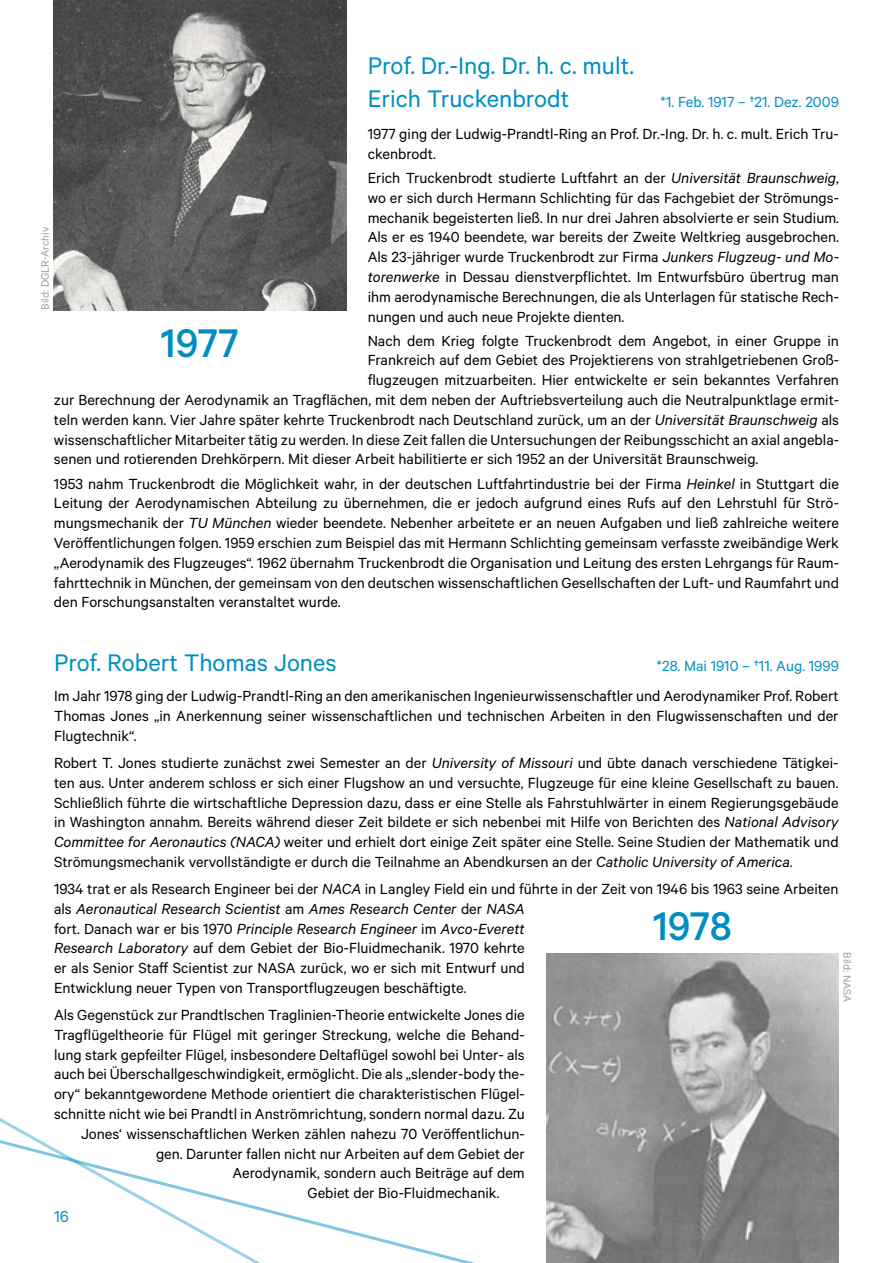
<style>
.page{position:relative;width:893px;height:1263px;background:#fff}
.page>*{position:absolute;margin:0;border:0;box-sizing:border-box;transform-origin:0 0}
.t1{font:500 45px "Calibre";letter-spacing:-.005em;color:#008ec1}
.t2{font:27px/32.4px "Calibre";color:#008ec1}
.t3{font:18px "Calibre";color:#008ec1}
.t4{font:16.5px/19.8px "Calibre";color:#000;text-align:justify}
.t5{font:16.5px "Calibre";color:#008ec1}
.t6{font:12px "Calibre";color:#9d9d9c}
.s1{font-style:italic}
</style>
<div class="page">
<img style="left:53px;top:0;width:293px;height:310px">
<img style="left:546px;top:953px;width:293px;height:310px">
<svg style="left:286px;top:1214px;width:189px;height:49px"></svg>
<svg style="left:0;top:1118px;width:286px;height:145px"></svg>
<h2 class="t2" style="left:368px;top:49px;width:268px">Prof. Dr.-Ing. Dr. h. c. mult.<br>Erich Truckenbrodt</h2>
<p class="t5" style="left:660px;top:92px;width:180px">*1. Feb. 1917 – †21. Dez. 2009</p>
<p class="t4" style="left:368px;top:123px;width:473px">1977 ging der Ludwig-Prandtl-Ring an Prof. Dr.-Ing. Dr. h. c. mult. Erich Tru&shy;ckenbrodt.</p>
<p class="t4" style="left:368px;top:167px;width:473px">Erich Truckenbrodt studierte Luftfahrt an der <span class="s1">Universität Braunschweig</span>, wo er sich durch Hermann Schlichting für das Fachgebiet der Strömungs&shy;mechanik begeisterten ließ. In nur drei Jahren absolvierte er sein Studium.<br>Als er es 1940 beendete, war bereits der Zweite Weltkrieg ausgebrochen.<br>Als 23-jähriger wurde Truckenbrodt zur Firma <span class="s1">Junkers Flugzeug- und Mo&shy;torenwerke</span> in Dessau dienstverpflichtet. Im Entwurfsbüro übertrug man ihm aerodynamische Berechnungen, die als Unterlagen für statische Rech&shy;nungen und auch neue Projekte dienten.</p>
<p class="t4" style="left:368px;top:330px;width:473px">Nach dem Krieg folgte Truckenbrodt dem Angebot, in einer Gruppe in</p>
<p class="t4" style="left:368px;top:350px;width:473px">Frankreich auf dem Gebiet des Projektierens von strahlgetriebenen Groß-</p>
<p class="t4" style="left:368px;top:370px;width:473px">flugzeugen mitzuarbeiten. Hier entwickelte er sein bekanntes Verfahren</p>
<p class="t4" style="left:54px;top:389px;width:786px">zur Berechnung der Aerodynamik an Tragflächen, mit dem neben der Auftriebsverteilung auch die Neutralpunktlage ermit-</p>
<p class="t4" style="left:54px;top:409px;width:787px">teln werden kann. Vier Jahre später kehrte Truckenbrodt nach Deutschland zurück, um an der <span class="s1">Universität Braunschweig</span> als</p>
<p class="t4" style="left:54px;top:429px;width:787px">wissenschaftlicher Mitarbeiter tätig zu werden. In diese Zeit fallen die Untersuchungen der Reibungsschicht an axial angebla-</p>
<p class="t4" style="left:54px;top:449px;width:706px">senen und rotierenden Drehkörpern. Mit dieser Arbeit habilitierte er sich 1952 an der Universität Braunschweig.</p>
<p class="t4" style="left:54px;top:473px;width:786px">1953 nahm Truckenbrodt die Möglichkeit wahr, in der deutschen Luftfahrtindustrie bei der Firma <span class="s1">Heinkel</span> in Stuttgart die Leitung der Aerodynamischen Abteilung zu übernehmen, die er jedoch aufgrund eines Rufs auf den Lehrstuhl für Strö&shy;mungsmechanik der <span class="s1">TU München</span> wieder beendete. Nebenher arbeitete er an neuen Aufgaben und ließ zahlreiche weitere Veröffentlichungen folgen. 1959 erschien zum Beispiel das mit Hermann Schlichting gemeinsam verfasste zweibändige Werk „Aerodynamik des Flugzeuges“. 1962 übernahm Truckenbrodt die Organisation und Leitung des ersten Lehrgangs für Raum&shy;fahrttechnik in München, der gemeinsam von den deutschen wissenschaftlichen Gesellschaften der Luft- und Raumfahrt und den Forschungsanstalten veranstaltet wurde.</p>
<p class="t6" style="left:38px;top:310px;width:84px;rotate:-90deg">Bild: DGLR-Archiv</p>
<h1 class="t1" style="left:161px;top:317px;width:79px">1977</h1>
<h2 class="t2" style="left:54px;top:645px;width:284px">Prof. Robert Thomas Jones</h2>
<p class="t5" style="left:657px;top:656px;width:184px">*28. Mai 1910 – †11. Aug. 1999</p>
<p class="t4" style="left:54px;top:686px;width:786px">Im Jahr 1978 ging der Ludwig-Prandtl-Ring an den amerikanischen Ingenieurwissenschaftler und Aerodynamiker Prof. Robert Thomas Jones „in Anerkennung seiner wissenschaftlichen und technischen Arbeiten in den Flugwissenschaften und der Flugtechnik“.</p>
<p class="t4" style="left:54px;top:752px;width:786px">Robert T. Jones studierte zunächst zwei Semester an der <span class="s1">University of Missouri</span> und übte danach verschiedene Tätigkei&shy;ten aus. Unter anderem schloss er sich einer Flugshow an und versuchte, Flugzeuge für eine kleine Gesellschaft zu bauen.<br>Schließlich führte die wirtschaftliche Depression dazu, dass er eine Stelle als Fahrstuhlwärter in einem Regierungsgebäude in Washington annahm. Bereits während dieser Zeit bildete er sich nebenbei mit Hilfe von Berichten des <span class="s1">National Advisory Committee for Aeronautics (NACA)</span> weiter und erhielt dort einige Zeit später eine Stelle. Seine Studien der Mathematik und Strömungsmechanik vervollständigte er durch die Teilnahme an Abendkursen an der <span class="s1">Catholic University of America</span>.</p>
<p class="t4" style="left:54px;top:878px;width:786px;text-align:left">1934 trat er als Research Engineer bei der <span class="s1">NACA</span> in Langley Field ein und führte in der Zeit von 1946 bis 1963 seine Arbeiten als <span class="s1">Aeronautical Research Scientist</span> am <span class="s1">Ames Research Center</span> der <span class="s1">NASA<br></span>fort. Danach war er bis 1970 <span class="s1">Principle Research Engineer</span> im <span class="s1">Avco-Everett<br>Research Laboratory</span> auf dem Gebiet der Bio-Fluidmechanik. 1970 kehrte<br>er als Senior Staff Scientist zur NASA zurück, wo er sich mit Entwurf und<br>Entwicklung neuer Typen von Transportflugzeugen beschäftigte.</p>
<p class="t4" style="left:54px;top:1004px;width:472px">Als Gegenstück zur Prandtlschen Traglinien-Theorie entwickelte Jones die</p>
<p class="t4" style="left:54px;top:1024px;width:472px">Tragflügeltheorie für Flügel mit geringer Streckung, welche die Behand-</p>
<p class="t4" style="left:54px;top:1044px;width:472px">lung stark gepfeilter Flügel, insbesondere Deltaflügel sowohl bei Unter- als</p>
<p class="t4" style="left:54px;top:1064px;width:472px">auch bei Überschallgeschwindigkeit, ermöglicht. Die als „slender-body the-</p>
<p class="t4" style="left:54px;top:1083px;width:472px">ory“ bekanntgewordene Methode orientiert die charakteristischen Flügel-</p>
<p class="t4" style="left:54px;top:1103px;width:472px">schnitte nicht wie bei Prandtl in Anströmrichtung, sondern normal dazu. Zu</p>
<p class="t4" style="left:81px;top:1123px;width:445px">Jones‘ wissenschaftlichen Werken zählen nahezu 70 Veröffentlichun-</p>
<p class="t4" style="left:156px;top:1143px;width:370px">gen. Darunter fallen nicht nur Arbeiten auf dem Gebiet der</p>
<p class="t4" style="left:232px;top:1163px;width:294px">Aerodynamik, sondern auch Beiträge auf dem</p>
<p class="t4" style="left:307px;top:1182px;width:194px">Gebiet der Bio-Fluidmechanik.</p>
<h1 class="t1" style="left:653px;top:899px;width:80px">1978</h1>
<p class="t6" style="left:854px;top:952px;width:51px;rotate:90deg">Bild: NASA</p>
<p class="t3" style="left:54px;top:1206px;width:16px">16</p>
</div>
